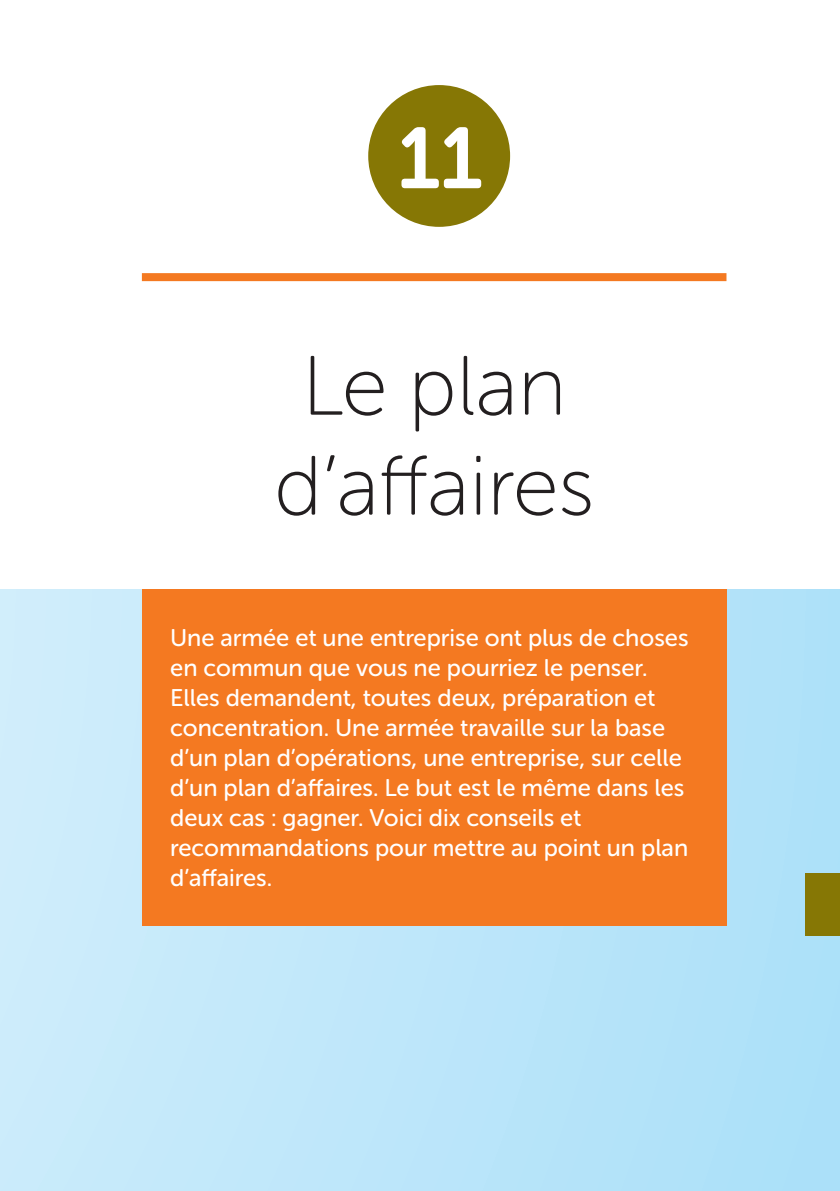
<style>
.page{position:relative;width:840px;height:1191px;background:#fff}
.page>*{position:absolute;margin:0;border:0;box-sizing:border-box;transform-origin:0 0}
.t1{font:86px "Museo Sans Rounded 700";color:#fff}
.t2{font:84px/100px "Museo Sans Rounded 100";color:#231f20;text-align:center}
.t3{font:24px/30px "Museo Sans Rounded 500";color:#fff}
</style>
<div class="page">
<div style="left:0;top:589px;width:839px;height:602px;background:linear-gradient(to right,#ceecfa,#acdff6)"></div>
<div style="left:142px;top:589px;width:584px;height:336px;background:#f47921"></div>
<div style="left:368px;top:85px;width:142px;height:142px;background:#867705;border-radius:50%"></div>
<div style="left:142px;top:273px;width:584px;height:8px;background:#f47921"></div>
<div style="left:805px;top:873px;width:34px;height:62px;background:#867705"></div>
<h1 class="t1" style="left:397px;top:111px;width:86px">11</h1>
<h2 class="t2" style="left:274px;top:337px;width:321px">Le plan d’affaires</h2>
<p class="t3" style="left:170px;top:623px;width:519px">Une armée et une entreprise ont plus de choses en commun que vous ne pourriez le penser.<br>Elles demandent, toutes deux, préparation et concentration. Une armée travaille sur la base d’un plan d’opérations, une entreprise, sur celle d’un plan d’affaires. Le but est le même dans les deux cas : gagner. Voici dix conseils et recommandations pour mettre au point un plan d’affaires.</p>
</div>
